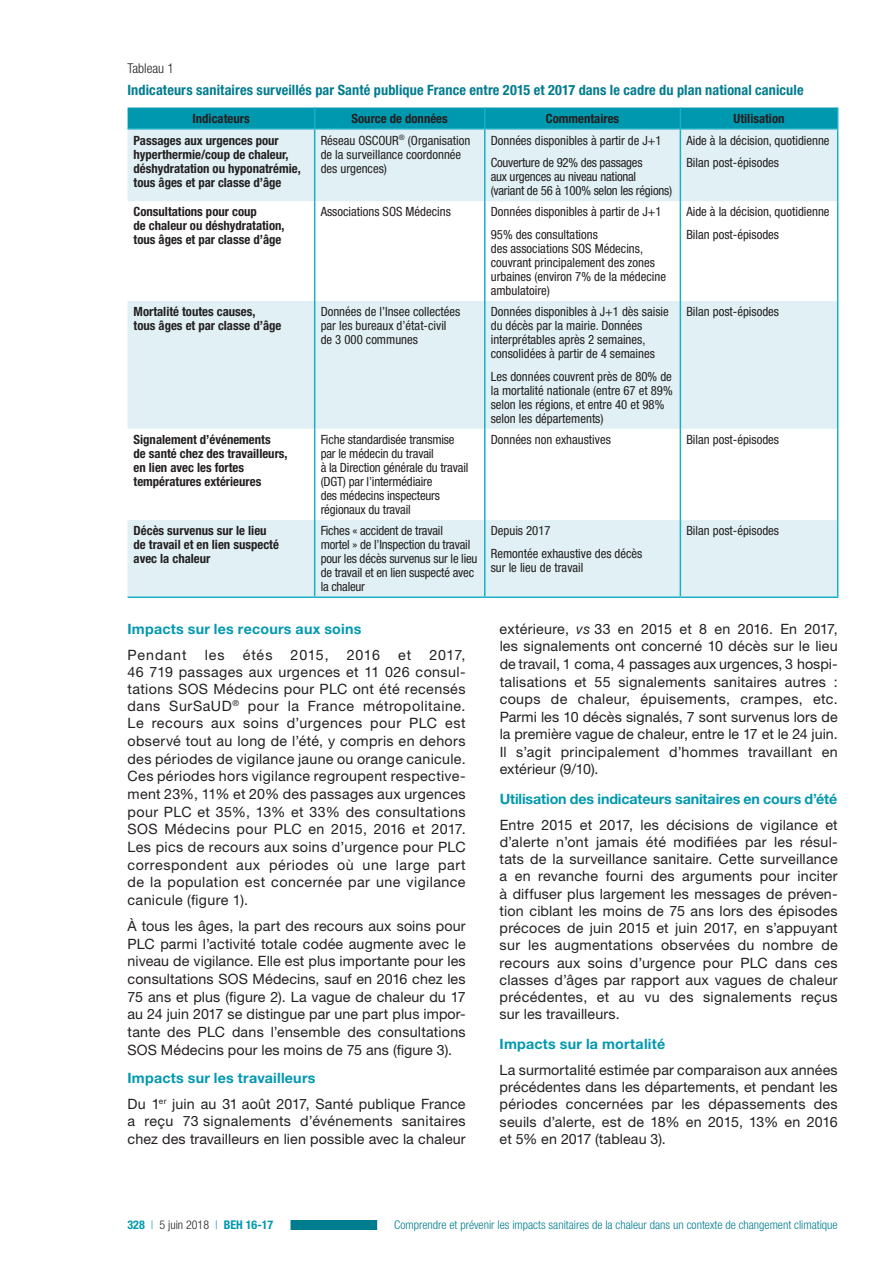
<style>
.page{position:relative;width:893px;height:1263px;background:#fff}
.page>*{position:absolute;margin:0;border:0;box-sizing:border-box;transform-origin:0 0}
.t1{font:14.25px/17.5px "Helvetica Neue LT Std";letter-spacing:.015em;color:#231f20;text-align:justify}
.t2{font:700 condensed 14.25px "Helvetica Neue LT Std";letter-spacing:.01em;color:#007c8f}
.t3{font:700 14.25px "Helvetica Neue LT Std";letter-spacing:.01em;color:#0098af}
.t4{font:700 14.25px "Helvetica Neue LT Std";letter-spacing:-.01em;color:#0098af}
.t5{font:14.25px "Helvetica Neue LT Std";letter-spacing:.07em;color:#231f20}
.t6{font:300 condensed 13.5px "Helvetica Neue LT Std";color:#231f20}
.t7{font:condensed 12.75px/14px "Helvetica Neue LT Std";color:#231f20}
.t8{font:700 condensed 12.75px/14px "Helvetica Neue LT Std";color:#231f20}
.t9{font:condensed 12.75px/14px "Helvetica Neue LT Std";letter-spacing:-.02em;color:#231f20}
.t10{font:300 condensed 12px "Helvetica Neue LT Std";color:#007c8f}
.t11{font:700 condensed 12px "Helvetica Neue LT Std";color:#0098af}
.s1{font-weight:700;color:#0098af}
.s2{font-style:italic}
.s3{font-weight:300}
.s4{font-weight:300;color:#231f20}
</style>
<div class="page">
<div style="left:242px;top:1221px;width:596px;height:9px;background:#007c8f"></div>
<div style="left:110px;top:1219px;width:180px;height:12px;background:#fff"></div>
<div style="left:377px;top:1218px;width:478px;height:13px;background:#fff"></div>
<svg style="left:128px;top:130px;width:709px;height:466px;fill:#e0f0f4"></svg>
<hr style="left:128px;top:128px;width:187px;height:2px;background:#1aafc4">
<hr style="left:315px;top:128px;width:170px;height:2px;background:#1aafc4">
<hr style="left:485px;top:128px;width:195px;height:2px;background:#1aafc4">
<div style="left:128px;top:108px;width:710px;height:21px;background:#0098af"></div>
<hr style="left:680px;top:128px;width:158px;height:2px;background:#1aafc4">
<hr style="left:314px;top:130px;width:1px;height:71px;background:#1aafc4">
<hr style="left:484px;top:130px;width:1px;height:71px;background:#1aafc4">
<hr style="left:680px;top:130px;width:1px;height:71px;background:#1aafc4">
<hr style="left:837px;top:130px;width:1px;height:71px;background:#1aafc4">
<hr style="left:314px;top:201px;width:1px;height:100px;background:#1aafc4">
<hr style="left:484px;top:201px;width:1px;height:100px;background:#1aafc4">
<hr style="left:680px;top:201px;width:1px;height:100px;background:#1aafc4">
<hr style="left:837px;top:201px;width:1px;height:100px;background:#1aafc4">
<hr style="left:314px;top:301px;width:1px;height:128px;background:#1aafc4">
<hr style="left:484px;top:301px;width:1px;height:128px;background:#1aafc4">
<hr style="left:680px;top:301px;width:1px;height:128px;background:#1aafc4">
<hr style="left:837px;top:301px;width:1px;height:128px;background:#1aafc4">
<hr style="left:314px;top:429px;width:1px;height:91px;background:#1aafc4">
<hr style="left:484px;top:429px;width:1px;height:91px;background:#1aafc4">
<hr style="left:680px;top:429px;width:1px;height:91px;background:#1aafc4">
<hr style="left:837px;top:429px;width:1px;height:91px;background:#1aafc4">
<hr style="left:128px;top:596px;width:187px;height:2px;background:#1aafc4">
<hr style="left:314px;top:520px;width:1px;height:76px;background:#1aafc4">
<hr style="left:315px;top:596px;width:170px;height:2px;background:#1aafc4">
<hr style="left:484px;top:520px;width:1px;height:76px;background:#1aafc4">
<hr style="left:485px;top:596px;width:195px;height:2px;background:#1aafc4">
<hr style="left:680px;top:520px;width:1px;height:76px;background:#1aafc4">
<hr style="left:837px;top:520px;width:1px;height:76px;background:#1aafc4">
<hr style="left:680px;top:596px;width:158px;height:2px;background:#1aafc4">
<p class="t6" style="left:128px;top:61px;width:48px">Tableau 1</p>
<p class="t2" style="left:128px;top:81px;width:677px">Indicateurs sanitaires surveillés par Santé publique France entre 2015 et 2017 dans le cadre du plan national canicule</p>
<p class="t8" style="left:193px;top:111px;width:59px">Indicateurs</p>
<p class="t8" style="left:352px;top:111px;width:98px">Source de données</p>
<p class="t8" style="left:546px;top:111px;width:75px">Commentaires</p>
<p class="t8" style="left:734px;top:111px;width:52px">Utilisation</p>
<p class="t8" style="left:134px;top:133px;width:169px">Passages aux urgences pour hyperthermie/coup de chaleur, déshydratation ou hyponatrémie, tous âges et par classe d’âge</p>
<p class="t7" style="left:321px;top:133px;width:151px">Réseau OSCOUR<sup>®</sup> (Organisation de la surveillance coordonnée des urgences)</p>
<p class="t7" style="left:491px;top:129px;width:172px;line-height:22.5px">Données disponibles à partir de J+1<br>Couverture de 92% des passages</p>
<p class="t7" style="left:686px;top:129px;width:145px;line-height:22.5px">Aide à la décision, quotidienne<br>Bilan post-épisodes</p>
<p class="t9" style="left:491px;top:170px;width:183px">aux urgences au niveau national (variant de 56 à 100% selon les régions)</p>
<p class="t8" style="left:134px;top:205px;width:152px">Consultations pour coup<br>de chaleur ou déshydratation, tous âges et par classe d’âge</p>
<p class="t7" style="left:321px;top:205px;width:132px">Associations SOS Médecins</p>
<p class="t7" style="left:491px;top:200px;width:172px;line-height:22.5px">Données disponibles à partir de J+1<br>95% des consultations</p>
<p class="t7" style="left:491px;top:241px;width:177px">des associations SOS Médecins, couvrant principalement des zones urbaines (environ 7% de la médecine ambulatoire)</p>
<p class="t8" style="left:134px;top:304px;width:149px">Mortalité toutes causes,<br>tous âges et par classe d’âge</p>
<p class="t7" style="left:321px;top:304px;width:141px">Données de l’Insee collectées par les bureaux d’état-civil de 3 000 communes</p>
<p class="t7" style="left:491px;top:304px;width:180px">Données disponibles à J+1 dès saisie du décès par la mairie. Données interprétables après 2 semaines, consolidées à partir de 4 semaines</p>
<p class="t7" style="left:491px;top:369px;width:183px">Les données couvrent près de 80% de la mortalité nationale (entre 67 et 89% selon les régions, et entre 40 et 98% selon les départements)</p>
<p class="t7" style="left:686px;top:200px;width:145px;line-height:22.5px">Aide à la décision, quotidienne<br>Bilan post-épisodes</p>
<p class="t7" style="left:686px;top:304px;width:94px">Bilan post-épisodes</p>
<p class="t8" style="left:134px;top:432px;width:156px">Signalement d’événements<br>de santé chez des travailleurs, en lien avec les fortes températures extérieures</p>
<p class="t7" style="left:321px;top:432px;width:149px">Fiche standardisée transmise par le médecin du travail<br>à la Direction générale du travail (DGT) par l’intermédiaire<br>des médecins inspecteurs régionaux du travail</p>
<p class="t7" style="left:491px;top:432px;width:122px">Données non exhaustives</p>
<p class="t7" style="left:686px;top:432px;width:94px">Bilan post-épisodes</p>
<p class="t8" style="left:134px;top:523px;width:147px">Décès survenus sur le lieu de travail et en lien suspecté avec la chaleur</p>
<p class="t7" style="left:321px;top:524px;width:158px">Fiches « accident de travail<br>mortel » de l’Inspection du travail pour les décès survenus sur le lieu de travail et en lien suspecté avec la chaleur</p>
<p class="t7" style="left:491px;top:519px;width:153px;line-height:22.5px">Depuis 2017<br>Remontée exhaustive des décès</p>
<p class="t7" style="left:686px;top:524px;width:94px">Bilan post-épisodes</p>
<p class="t7" style="left:491px;top:560px;width:94px">sur le lieu de travail</p>
<p class="t3" style="left:128px;top:620px;width:235px">Impacts sur les recours aux soins</p>
<p class="t5" style="left:128px;top:646px;width:61px">Pendant</p>
<p class="t1" style="left:205px;top:645px;width:21px">les</p>
<p class="t1" style="left:243px;top:645px;width:31px">étés</p>
<p class="t1" style="left:291px;top:645px;width:39px">2015,</p>
<p class="t1" style="left:347px;top:645px;width:35px">2016</p>
<p class="t1" style="left:398px;top:645px;width:15px">et</p>
<p class="t1" style="left:128px;top:645px;width:340px;text-indent:302px">2017, 46 719 passages aux urgences et 11 026 consul&shy;tations SOS Médecins pour PLC ont été recensés dans SurSaUD<sup>®</sup> pour la France métropolitaine.<br>Le recours aux soins d’urgences pour PLC est observé tout au long de l’été, y compris en dehors des périodes de vigilance jaune ou orange canicule.<br>Ces périodes hors vigilance regroupent respective&shy;ment 23%, 11% et 20% des passages aux urgences pour PLC et 35%, 13% et 33% des consultations SOS Médecins pour PLC en 2015, 2016 et 2017.<br>Les pics de recours aux soins d’urgence pour PLC correspondent aux périodes où une large part de la population est concernée par une vigilance canicule (figure 1).</p>
<p class="t1" style="left:128px;top:917px;width:340px">À tous les âges, la part des recours aux soins pour PLC parmi l’activité totale codée augmente avec le niveau de vigilance. Elle est plus importante pour les consultations SOS Médecins, sauf en 2016 chez les 75 ans et plus (figure 2). La vague de chaleur du 17 au 24 juin 2017 se distingue par une part plus impor&shy;tante des PLC dans l’ensemble des consultations SOS Médecins pour les moins de 75 ans (figure 3).</p>
<p class="t1" style="left:128px;top:1064px;width:340px;line-height:26.1px"><span class="s1">Impacts sur les travailleurs<br></span>Du 1<sup>er</sup> juin au 31 août 2017, Santé publique France</p>
<p class="t1" style="left:128px;top:1112px;width:340px">a reçu 73 signalements d’événements sanitaires chez des travailleurs en lien possible avec la chaleur</p>
<p class="t1" style="left:500px;top:620px;width:340px">extérieure, <span class="s2">vs</span> 33 en 2015 et 8 en 2016. En 2017, les signalements ont concerné 10 décès sur le lieu de travail, 1 coma, 4 passages aux urgences, 3 hospi&shy;talisations et 55 signalements sanitaires autres : coups de chaleur, épuisements, crampes, etc.<br>Parmi les 10 décès signalés, 7 sont survenus lors de la première vague de chaleur, entre le 17 et le 24 juin.<br>Il s’agit principalement d’hommes travaillant en extérieur (9/10).</p>
<p class="t4" style="left:500px;top:790px;width:339px">Utilisation des indicateurs sanitaires en cours d’été</p>
<p class="t1" style="left:500px;top:816px;width:340px">Entre 2015 et 2017, les décisions de vigilance et d’alerte n’ont jamais été modifiées par les résul&shy;tats de la surveillance sanitaire. Cette surveillance a en revanche fourni des arguments pour inciter à diffuser plus largement les messages de préven&shy;tion ciblant les moins de 75 ans lors des épisodes précoces de juin 2015 et juin 2017, en s’appuyant sur les augmentations observées du nombre de recours aux soins d’urgence pour PLC dans ces classes d’âges par rapport aux vagues de chaleur précédentes, et au vu des signalements reçus sur les travailleurs.</p>
<p class="t3" style="left:500px;top:1035px;width:167px">Impacts sur la mortalité</p>
<p class="t1" style="left:500px;top:1061px;width:340px">La surmortalité estimée par comparaison aux années précédentes dans les départements, et pendant les périodes concernées par les dépassements des seuils d’alerte, est de 18% en 2015, 13% en 2016 et 5% en 2017 (tableau 3).</p>
<p class="t11" style="left:128px;top:1217px;width:147px">328 <span class="s3">|</span> <span class="s4">5 juin 2018</span> <span class="s3">|</span> BEH 16-17</p>
<p class="t10" style="left:394px;top:1218px;width:445px">Comprendre et prévenir les impacts sanitaires de la chaleur dans un contexte de changement climatique</p>
</div>
